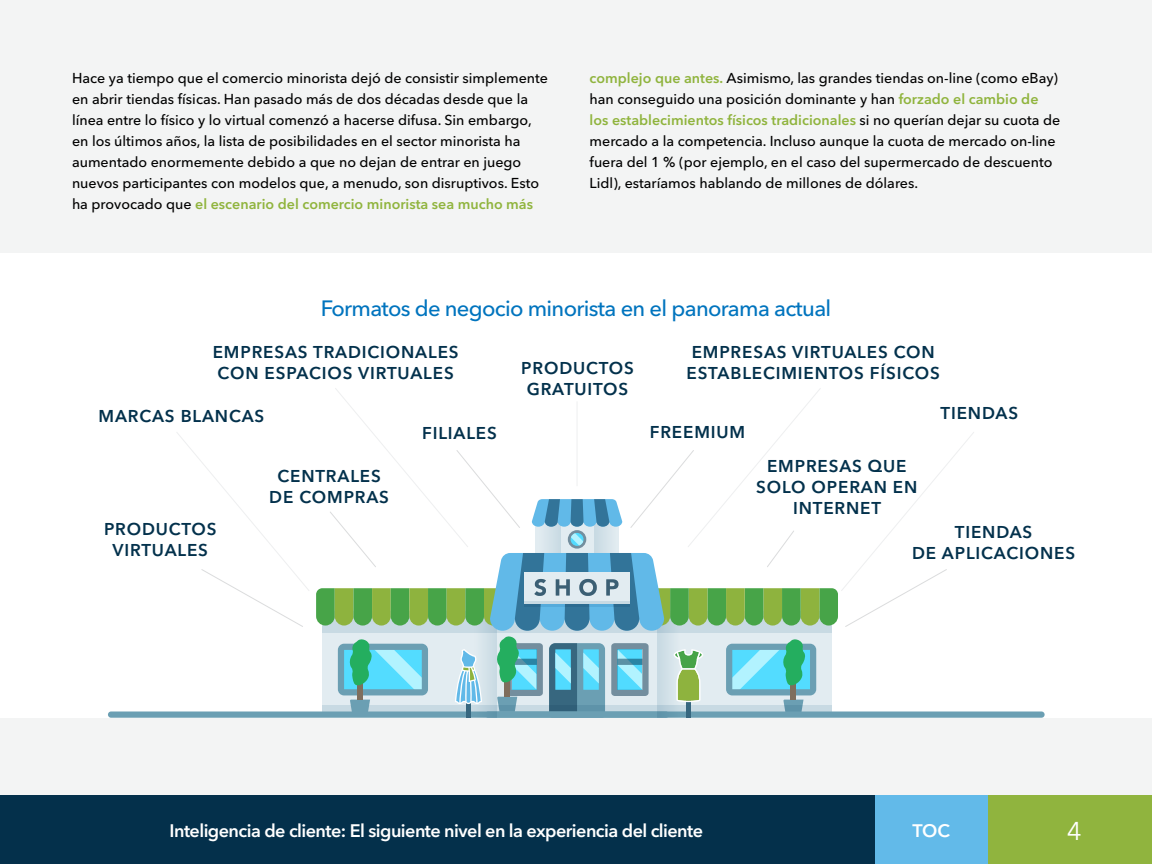
<style>
.page{position:relative;width:1152px;height:864px;background:#fff}
.page>*{position:absolute;margin:0;border:0;box-sizing:border-box;transform-origin:0 0}
.t1{font:25.6px "Avenir Next W1 G";color:#fff}
.t2{font:500 22px "Avenir Next W1 G";letter-spacing:-.03em;color:#0074be}
.t3{font:600 18px "Avenir Next W1 G";letter-spacing:-.03em;color:#fff}
.t4{font:600 17px/21px "Avenir Next W1 G";letter-spacing:.05em;color:#03314c;text-align:center}
.t5{font:500 14.2px/21px "Avenir Next W1 G";color:#000}
.s1{font-weight:600;color:#90b43e}
</style>
<div class="page">
<div style="left:0;top:0;width:1152px;height:253px;background:#f3f4f4"></div>
<div style="left:0;top:718px;width:1152px;height:100px;background:#f3f4f4"></div>
<div style="left:108px;top:712px;width:561px;height:6px;background:#6b9fb3;border-radius:3px"></div>
<div style="left:485px;top:712px;width:560px;height:6px;background:#6b9fb3;border-radius:3px"></div>
<svg style="left:177px;top:432px;width:132px;height:195px"></svg>
<svg style="left:316px;top:388px;width:659px;height:330px"></svg>
<hr style="left:577px;top:402px;width:1px;height:84px;background:#eeeff0">
<div style="left:874px;top:796px;width:115px;height:68px;background:#62bae9"></div>
<div style="left:989px;top:796px;width:163px;height:68px;background:#90b43e"></div>
<div style="left:0;top:796px;width:874px;height:68px;background:#04304b"></div>
<p class="t5" style="left:72px;top:68px;width:478px">Hace ya tiempo que el comercio minorista dejó de consistir simplemente en abrir tiendas físicas. Han pasado más de dos décadas desde que la línea entre lo físico y lo virtual comenzó a hacerse difusa. Sin embargo, en los últimos años, la lista de posibilidades en el sector minorista ha aumentado enormemente debido a que no dejan de entrar en juego nuevos participantes con modelos que, a menudo, son disruptivos. Esto ha provocado que <span class="s1">el escenario del comercio minorista sea mucho más</span></p>
<p class="t5" style="left:590px;top:68px;width:472px"><span class="s1">complejo que antes.</span> Asimismo, las grandes tiendas on-line (como eBay) han conseguido una posición dominante y han <span class="s1">forzado el cambio de los establecimientos físicos tradicionales</span> si no querían dejar su cuota de mercado a la competencia. Incluso aunque la cuota de mercado on-line fuera del 1 % (por ejemplo, en el caso del supermercado de descuento Lidl), estaríamos hablando de millones de dólares.</p>
<h2 class="t2" style="left:321px;top:295px;width:512px">Formatos de negocio minorista en el panorama actual</h2>
<p class="t4" style="left:213px;top:342px;width:247px;text-align:left">EMPRESAS TRADICIONALES<br>CON ESPACIOS VIRTUALES</p>
<p class="t4" style="left:521px;top:358px;width:114px">PRODUCTOS<br>GRATUITOS</p>
<p class="t4" style="left:687px;top:342px;width:255px;text-align:left">EMPRESAS VIRTUALES CON<br>ESTABLECIMIENTOS FÍSICOS</p>
<p class="t4" style="left:99px;top:406px;width:167px">MARCAS BLANCAS</p>
<p class="t4" style="left:941px;top:403px;width:79px">TIENDAS</p>
<p class="t4" style="left:104px;top:518px;width:114px">PRODUCTOS<br>VIRTUALES</p>
<p class="t4" style="left:269px;top:466px;width:121px">CENTRALES<br>DE COMPRAS</p>
<p class="t4" style="left:422px;top:422px;width:76px">FILIALES</p>
<p class="t4" style="left:650px;top:422px;width:97px">FREEMIUM</p>
<p class="t4" style="left:756px;top:455px;width:163px">EMPRESAS QUE<br>SOLO OPERAN EN<br>INTERNET</p>
<p class="t4" style="left:912px;top:521px;width:165px">TIENDAS<br>DE APLICACIONES</p>
<p class="t3" style="left:170px;top:820px;width:535px">Inteligencia de cliente: El siguiente nivel en la experiencia del cliente</p>
<p class="t3" style="left:913px;top:819px;width:39px">TOC</p>
<h1 class="t1" style="left:1067px;top:816px;width:16px">4</h1>
</div>
